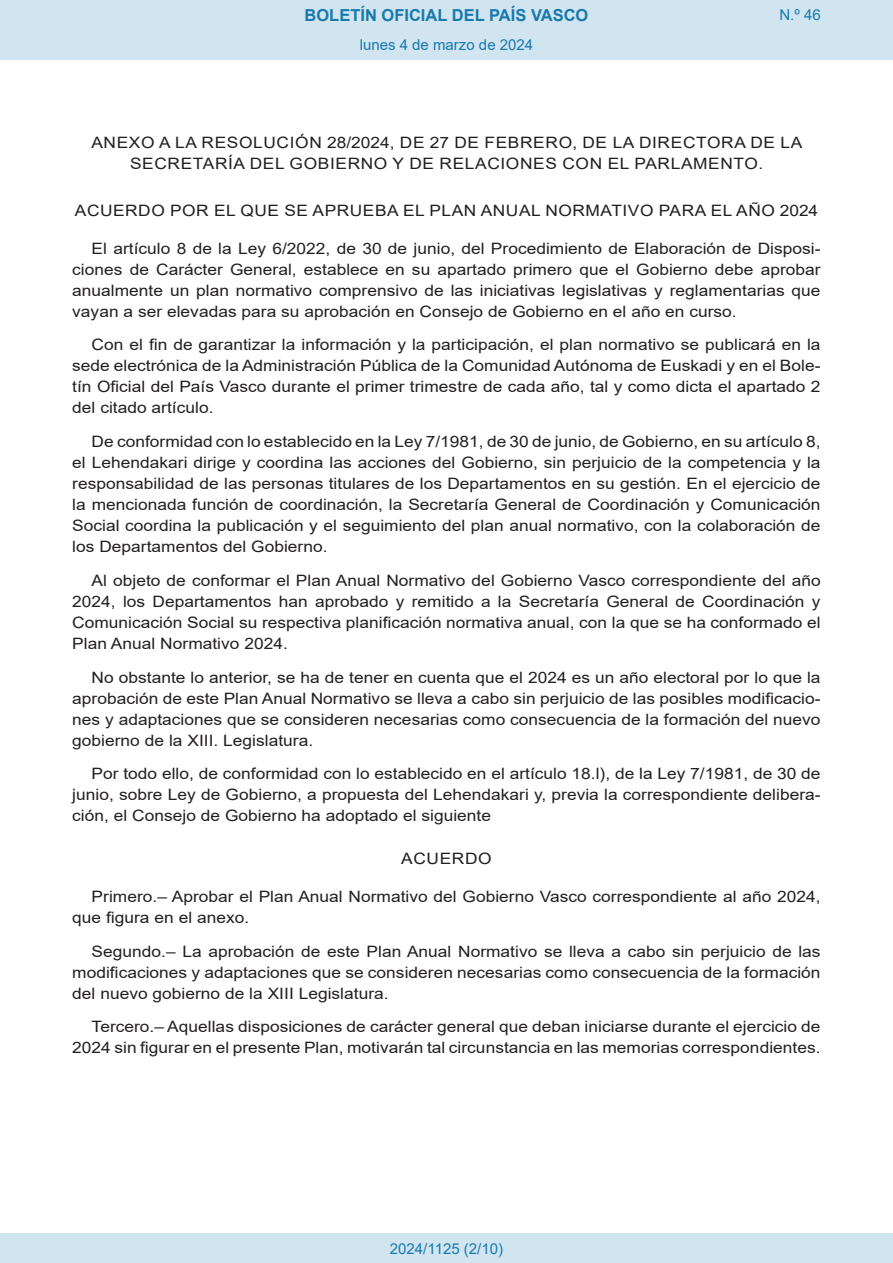
<style>
.page{position:relative;width:893px;height:1263px;background:#fff}
.page>*{position:absolute;margin:0;border:0;box-sizing:border-box;transform-origin:0 0}
.t1{font:700 16.5px "Arial";color:#1879ad}
.BOPVDetalle{font:15.6px/21px "Arial";color:#231f20;text-align:justify;scale:1.11 1}
.BOPVClave{font:15.6px/21px "Arial";letter-spacing:.035em;color:#231f20;text-align:center;scale:1.11 1}
.Paginacion_Centro{font:15px "Arial";color:#1879ad}
</style>
<div class="page">
<div style="left:0;top:0;width:893px;height:60px;background:#d0e5f0"></div>
<div style="left:0;top:1233px;width:893px;height:30px;background:#d0e5f0"></div>
<p class="t1" style="left:305px;top:3px;width:285px">BOLETÍN OFICIAL DEL PAÍS VASCO</p>
<p class="Paginacion_Centro" style="left:360px;top:35px;width:175px">lunes 4 de marzo de 2024</p>
<p class="Paginacion_Centro" style="left:779px;top:5px;width:43px">N.º 46</p>
<p class="BOPVClave" style="left:91px;top:132px;width:642px">ANEXO A LA RESOLUCIÓN 28/2024, DE 27 DE FEBRERO, DE LA DIRECTORA DE LA<br>SECRETARÍA DEL GOBIERNO Y DE RELACIONES CON EL PARLAMENTO.</p>
<p class="BOPVClave" style="left:75px;top:200px;width:671px">ACUERDO POR EL QUE SE APRUEBA EL PLAN ANUAL NORMATIVO PARA EL AÑO 2024</p>
<p class="BOPVDetalle" style="left:72px;top:238px;width:676px;text-indent:19px">El artículo 8 de la Ley 6/2022, de 30 de junio, del Procedimiento de Elaboración de Disposi&shy;ciones de Carácter General, establece en su apartado primero que el Gobierno debe aprobar anualmente un plan normativo comprensivo de las iniciativas legislativas y reglamentarias que vayan a ser elevadas para su aprobación en Consejo de Gobierno en el año en curso.</p>
<p class="BOPVDetalle" style="left:72px;top:334px;width:676px;text-indent:19px">Con el fin de garantizar la información y la participación, el plan normativo se publicará en la sede electrónica de la Administración Pública de la Comunidad Autónoma de Euskadi y en el Bole&shy;tín Oficial del País Vasco durante el primer trimestre de cada año, tal y como dicta el apartado 2 del citado artículo.</p>
<p class="BOPVDetalle" style="left:72px;top:431px;width:676px;text-indent:19px">De conformidad con lo establecido en la Ley 7/1981, de 30 de junio, de Gobierno, en su artículo 8, el Lehendakari dirige y coordina las acciones del Gobierno, sin perjuicio de la competencia y la responsabilidad de las personas titulares de los Departamentos en su gestión. En el ejercicio de la mencionada función de coordinación, la Secretaría General de Coordinación y Comunicación Social coordina la publicación y el seguimiento del plan anual normativo, con la colaboración de los Departamentos del Gobierno.</p>
<p class="BOPVDetalle" style="left:72px;top:570px;width:676px;text-indent:19px">Al objeto de conformar el Plan Anual Normativo del Gobierno Vasco correspondiente del año 2024, los Departamentos han aprobado y remitido a la Secretaría General de Coordinación y Comunicación Social su respectiva planificación normativa anual, con la que se ha conformado el Plan Anual Normativo 2024.</p>
<p class="BOPVDetalle" style="left:72px;top:667px;width:676px;text-indent:19px">No obstante lo anterior, se ha de tener en cuenta que el 2024 es un año electoral por lo que la aprobación de este Plan Anual Normativo se lleva a cabo sin perjuicio de las posibles modificacio&shy;nes y adaptaciones que se consideren necesarias como consecuencia de la formación del nuevo gobierno de la XIII. Legislatura.</p>
<p class="BOPVDetalle" style="left:72px;top:763px;width:676px;text-indent:19px">Por todo ello, de conformidad con lo establecido en el artículo 18.l), de la Ley 7/1981, de 30 de junio, sobre Ley de Gobierno, a propuesta del Lehendakari y, previa la correspondiente delibera&shy;ción, el Consejo de Gobierno ha adoptado el siguiente</p>
<p class="BOPVClave" style="left:401px;top:848px;width:83px">ACUERDO</p>
<p class="BOPVDetalle" style="left:72px;top:886px;width:676px;text-indent:19px">Primero.– Aprobar el Plan Anual Normativo del Gobierno Vasco correspondiente al año 2024, que figura en el anexo.</p>
<p class="BOPVDetalle" style="left:72px;top:940px;width:676px;text-indent:19px">Segundo.– La aprobación de este Plan Anual Normativo se lleva a cabo sin perjuicio de las modificaciones y adaptaciones que se consideren necesarias como consecuencia de la formación del nuevo gobierno de la XIII Legislatura.</p>
<p class="BOPVDetalle" style="left:72px;top:1016px;width:676px;text-align:right">Tercero.– Aquellas disposiciones de carácter general que deban iniciarse durante el ejercicio de<br>2024 sin figurar en el presente Plan, motivarán tal circunstancia en las memorias correspondientes.</p>
<p class="Paginacion_Centro" style="left:390px;top:1238px;width:115px">2024/1125 (2/10)</p>
</div>
